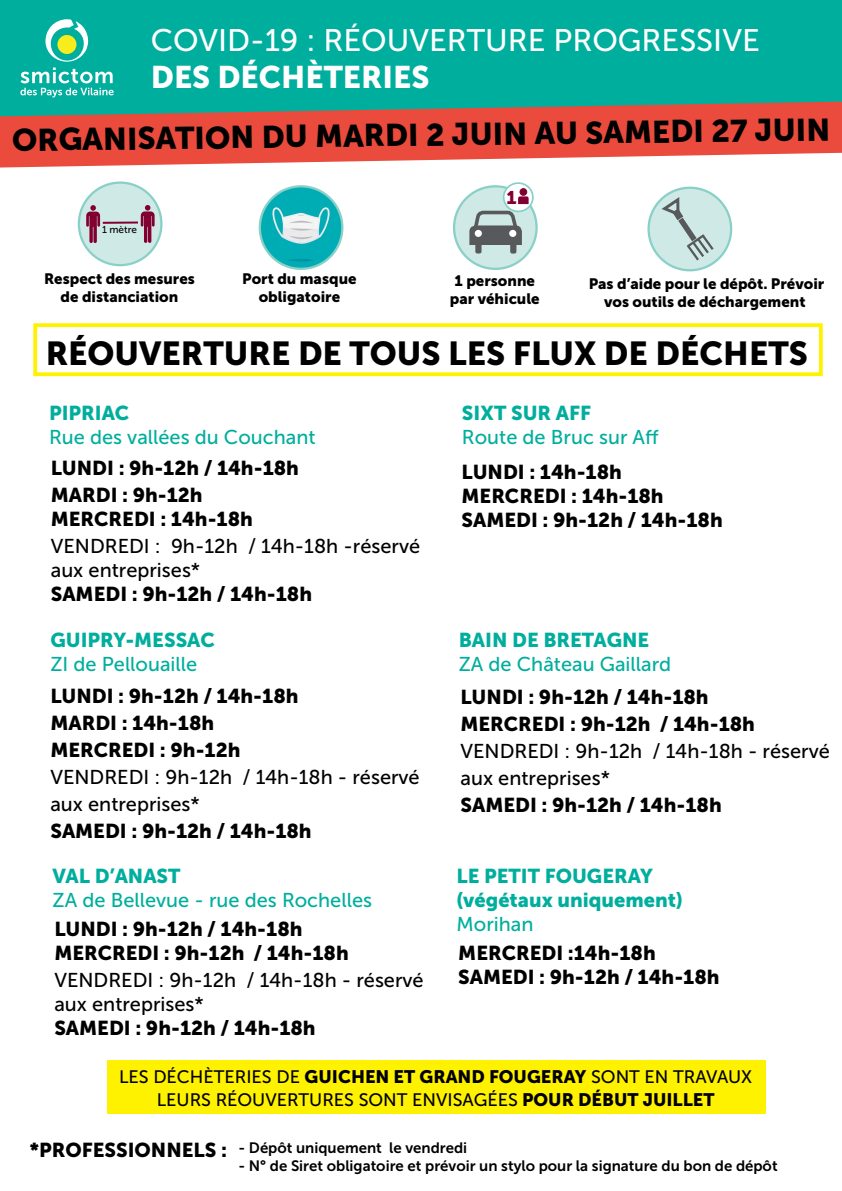
<style>
.page{position:relative;width:842px;height:1191px;background:#fff}
.page>*{position:absolute;margin:0;border:0;box-sizing:border-box;transform-origin:0 0}
.t1{font:33px "Museo Sans 900";color:#000}
.t2{font:31.1px "Museo Sans 900";color:#000}
.t3{font:31.1px "Museo Sans 500";color:#fff}
.t4{font:31.1px "Museo Sans 900";color:#fff}
.t5{font:20px/24px "Museo Sans 900";color:#000}
.t6{font:20px/27px "Museo Sans 500";color:#000}
.t7{font:20px "Museo Sans 500";color:#00ae9d}
.t8{font:20px/24px "Museo Sans 900";color:#00ae9d}
.t9{font:18.3px "Museo Sans 900";color:#820031}
.t10{font:18px/23px "Museo Sans 500";color:#000;text-align:center}
.t11{font:15px/18px "Museo Sans 900";color:#000;text-align:center}
.t12{font:15px "Museo Sans 700";color:#000}
.t13{font:10px "Museo Sans 500";color:#000}
.s1{font-family:"Museo Sans 900"}
</style>
<div class="page">
<div style="left:107px;top:1060px;width:658px;height:54px;background:#fff200"></div>
<div style="left:0;top:0;width:842px;height:102px;background:#00ae9d"></div>
<svg style="left:0;top:102px;width:842px;height:65px;background:#d66759"></svg>
<div style="left:79px;top:183px;width:82px;height:82px;background:#cfeae6;border-radius:50%"></div>
<div style="left:78px;top:181px;width:85px;height:85px;border:2px solid #89d0c8;border-radius:50%"></div>
<hr style="left:103px;top:221px;width:35px;height:3px;background:#820031">
<svg style="left:86px;top:205px;width:14px;height:38px"></svg>
<svg style="left:141px;top:205px;width:14px;height:38px"></svg>
<div style="left:649px;top:188px;width:82px;height:82px;background:#cfeae6;border-radius:50%"></div>
<div style="left:647px;top:187px;width:85px;height:84px;border:2px solid #89d0c8;border-radius:50%"></div>
<svg style="left:658px;top:196px;width:58px;height:67px"></svg>
<img style="left:260px;top:186px;width:82px;height:82px">
<div style="left:259px;top:185px;width:84px;height:85px;border:2px solid #89d0c8;border-radius:50%"></div>
<svg style="left:454px;top:186px;width:83px;height:83px"></svg>
<div style="left:453px;top:185px;width:85px;height:85px;border:2px solid #89d0c8;border-radius:50%"></div>
<svg style="left:504px;top:183px;width:29px;height:28px"></svg>
<div style="left:503px;top:182px;width:31px;height:30px;border:2px solid #89d0c8;border-radius:50%"></div>
<div style="left:520px;top:189px;width:7px;height:6px;background:#820031;border-radius:50%"></div>
<div style="left:520px;top:188px;width:7px;height:8px;border:1px solid #820031;border-radius:50%"></div>
<svg style="left:469px;top:196px;width:60px;height:64px;background:#a9b7b6"></svg>
<svg style="left:10px;top:0;width:116px;height:109px;background:#1fb7a4"></svg>
<div style="left:33px;top:323px;width:790px;height:53px;border:4px solid #fff200"></div>
<h2 class="t3" style="left:151px;top:23px;width:610px">COVID-19 : RÉOUVERTURE PROGRESSIVE</h2>
<h2 class="t4" style="left:151px;top:60px;width:280px">DES DÉCHÈTERIES</h2>
<h2 class="t2" style="left:12px;top:124px;width:820px;rotate:-1deg">ORGANISATION DU MARDI 2 JUIN AU SAMEDI 27 JUIN</h2>
<p class="t13" style="left:102px;top:224px;width:37px">1 mètre</p>
<p class="t11" style="left:44px;top:270px;width:152px">Respect des mesures de distanciation</p>
<p class="t11" style="left:242px;top:270px;width:116px">Port du masque obligatoire</p>
<p class="t9" style="left:506px;top:187px;width:12px">1</p>
<p class="t11" style="left:450px;top:271px;width:91px">1 personne par véhicule</p>
<p class="t11" style="left:589px;top:275px;width:237px">Pas d’aide pour le dépôt. Prévoir vos outils de déchargement</p>
<h1 class="t1" style="left:46px;top:334px;width:764px">RÉOUVERTURE DE TOUS LES FLUX DE DÉCHETS</h1>
<p class="t8" style="left:49px;top:401px;width:82px">PIPRIAC</p>
<p class="t7" style="left:49px;top:426px;width:268px">Rue des vallées du Couchant</p>
<p class="t5" style="left:51px;top:454px;width:250px;line-height:27px">LUNDI : 9h-12h / 14h-18h<br>Mardi</p>
<p class="t5" style="left:51px;top:483px;width:204px;text-indent:71px">: 9h-12h<br>MERCREDI : 14h-18h</p>
<p class="t6" style="left:51px;top:534px;width:371px;line-height:24px">VENDREDI : 9h-12h / 14h-18h -réservé aux entreprises*</p>
<p class="t5" style="left:51px;top:582px;width:263px">SAMEDI : 9h-12h / 14h-18h</p>
<p class="t8" style="left:50px;top:627px;width:166px">GUIPRY-MESSAC</p>
<p class="t7" style="left:50px;top:652px;width:148px">ZI de Pellouaille</p>
<p class="t5" style="left:50px;top:682px;width:250px;line-height:27px">LUNDI : 9h-12h / 14h-18h<br>Mardi</p>
<p class="t5" style="left:50px;top:709px;width:192px;line-height:27px;text-indent:71px">: 14h-18h<br>MERCREDI : 9h-12h</p>
<p class="t6" style="left:50px;top:763px;width:371px">VENDREDI : 9h-12h / 14h-18h - réservé aux entreprises*</p>
<p class="t5" style="left:50px;top:818px;width:263px">SAMEDI : 9h-12h / 14h-18h</p>
<p class="t8" style="left:53px;top:863px;width:129px">VAL D’ANAST</p>
<p class="t7" style="left:53px;top:889px;width:321px">ZA de Bellevue - rue des Rochelles</p>
<p class="t5" style="left:54px;top:916px;width:296px">LUNDI : 9h-12h / 14h-18h<br>MERCREDI : 9h-12h / 14h-18h</p>
<p class="t6" style="left:54px;top:968px;width:371px;line-height:24px">VENDREDI : 9h-12h / 14h-18h - réservé aux entreprises*</p>
<p class="t5" style="left:54px;top:1015px;width:263px">SAMEDI : 9h-12h / 14h-18h</p>
<p class="t8" style="left:462px;top:401px;width:131px">SIXT SUR AFF</p>
<p class="t7" style="left:462px;top:426px;width:198px">Route de Bruc sur Aff</p>
<p class="t5" style="left:461px;top:459px;width:263px">LUNDI : 14h-18h<br>MERCREDI : 14h-18h<br>SAMEDI : 9h-12h / 14h-18h</p>
<p class="t8" style="left:459px;top:627px;width:192px">BAIN DE BRETAGNE</p>
<p class="t7" style="left:459px;top:652px;width:214px">ZA de Château Gaillard</p>
<p class="t5" style="left:460px;top:683px;width:296px;line-height:27px">LUNDI : 9h-12h / 14h-18h<br>MERCREDI : 9h-12h / 14h-18h</p>
<p class="t6" style="left:460px;top:737px;width:371px">VENDREDI : 9h-12h / 14h-18h - réservé aux entreprises*</p>
<p class="t5" style="left:460px;top:793px;width:263px">SAMEDI : 9h-12h / 14h-18h</p>
<p class="t8" style="left:456px;top:863px;width:228px">LE PETIT FOUGERAY (végétaux uniquement)</p>
<p class="t7" style="left:456px;top:913px;width:78px">Morihan</p>
<p class="t5" style="left:458px;top:941px;width:263px">MERCREDI :14h-18h<br>SAMEDI : 9h-12h / 14h-18h</p>
<p class="t10" style="left:119px;top:1065px;width:635px">LES DÉCHÈTERIES DE <span class="s1">GUICHEN ET GRAND FOUGERAY</span> SONT EN TRAVAUX<br>LEURS RÉOUVERTURES SONT ENVISAGÉES <span class="s1">POUR DÉBUT JUILLET</span></p>
<p class="t5" style="left:30px;top:1137px;width:199px">*PROFESSIONNELS :</p>
<p class="t12" style="left:238px;top:1139px;width:230px">- Dépôt uniquement le vendredi</p>
<p class="t12" style="left:238px;top:1157px;width:541px">- N° de Siret obligatoire et prévoir un stylo pour la signature du bon de dépôt</p>
</div>
